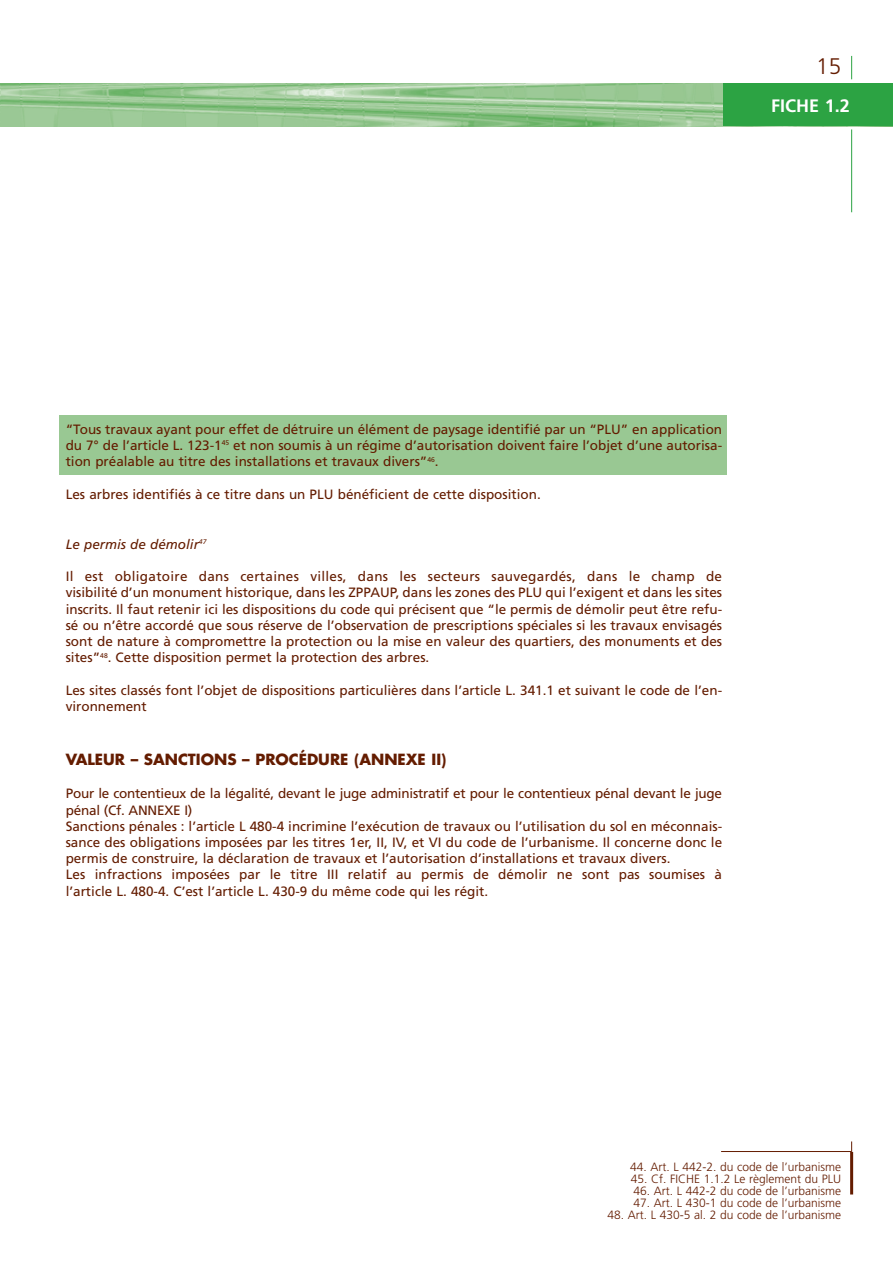
<style>
.page{position:relative;width:893px;height:1262px;background:#fff}
.page>*{position:absolute;margin:0;border:0;box-sizing:border-box;transform-origin:0 0}
.t1{font:300 22.5px "Frutiger";color:#641c00}
.t2{font:700 18px "Frutiger";color:#fff}
.t3{font:700 15px "Futura";color:#641c00}
.t4{font:13.5px/16.2px "Frutiger";color:#641c00;text-align:justify}
.t5{font:italic 13.5px "Frutiger";color:#641c00}
.t6{font:300 12px "Frutiger";color:#641c00}
</style>
<div class="page">
<div style="left:59px;top:416px;width:668px;height:59px;background:#99c893"></div>
<img style="left:1px;top:84px;width:722px;height:42px">
<div style="left:723px;top:84px;width:169px;height:42px;background:#2ca343"></div>
<hr style="left:721px;top:1151px;width:130px;height:1px;background:#641c00">
<svg style="left:851px;top:56px;width:1px;height:23px"></svg>
<hr style="left:851px;top:129px;width:1px;height:83px;background:#2ca343">
<hr style="left:850px;top:1152px;width:3px;height:42px;background:#641c00">
<h1 class="t1" style="left:816px;top:57px;width:27px">15</h1>
<h2 class="t2" style="left:771px;top:98px;width:80px">FICHE 1.2</h2>
<p class="t4" style="left:66px;top:422px;width:658px">“Tous travaux ayant pour effet de détruire un élément de paysage identifié par un “PLU” en application du 7° de l’article L. 123-1<sup>45</sup> et non soumis à un régime d’autorisation doivent faire l’objet d’une autorisa&shy;tion préalable au titre des installations et travaux divers”<sup>46</sup>.</p>
<p class="t4" style="left:66px;top:487px;width:476px">Les arbres identifiés à ce titre dans un PLU bénéficient de cette disposition.</p>
<p class="t5" style="left:66px;top:538px;width:142px">Le permis de démolir<sup>47</sup></p>
<p class="t4" style="left:66px;top:569px;width:658px">Il est obligatoire dans certaines villes, dans les secteurs sauvegardés, dans le champ de visibilité d’un monument historique, dans les ZPPAUP, dans les zones des PLU qui l’exigent et dans les sites inscrits. Il faut retenir ici les dispositions du code qui précisent que “le permis de démolir peut être refu&shy;sé ou n’être accordé que sous réserve de l’observation de prescriptions spéciales si les travaux envisagés sont de nature à compromettre la protection ou la mise en valeur des quartiers, des monuments et des sites”<sup>48</sup>. Cette disposition permet la protection des arbres.</p>
<p class="t4" style="left:66px;top:683px;width:658px">Les sites classés font l’objet de dispositions particulières dans l’article L. 341.1 et suivant le code de l’en&shy;vironnement</p>
<p class="t3" style="left:66px;top:752px;width:382px">VALEUR – SANCTIONS – PROCÉDURE (ANNEXE II)</p>
<p class="t4" style="left:66px;top:786px;width:658px;text-align:left">Pour le contentieux de la légalité, devant le juge administratif et pour le contentieux pénal devant le juge pénal (Cf. ANNEXE I)<br>Sanctions pénales : l’article L 480-4 incrimine l’exécution de travaux ou l’utilisation du sol en méconnais&shy;sance des obligations imposées par les titres 1er, II, IV, et VI du code de l’urbanisme. Il concerne donc le permis de construire, la déclaration de travaux et l’autorisation d’installations et travaux divers.<br>Les infractions imposées par le titre III relatif au permis de démolir ne sont pas soumises à l’article L. 480-4. C’est l’article L. 430-9 du même code qui les régit.</p>
<p class="t6" style="left:630px;top:1161px;width:213px">44. Art. L 442-2. du code de l’urbanisme</p>
<p class="t6" style="left:630px;top:1173px;width:212px">45. Cf. FICHE 1.1.2 Le règlement du PLU</p>
<p class="t6" style="left:633px;top:1185px;width:209px">46. Art. L 442-2 du code de l’urbanisme</p>
<p class="t6" style="left:633px;top:1197px;width:209px">47. Art. L 430-1 du code de l’urbanisme</p>
<p class="t6" style="left:607px;top:1209px;width:235px">48. Art. L 430-5 al. 2 du code de l’urbanisme</p>
</div>
